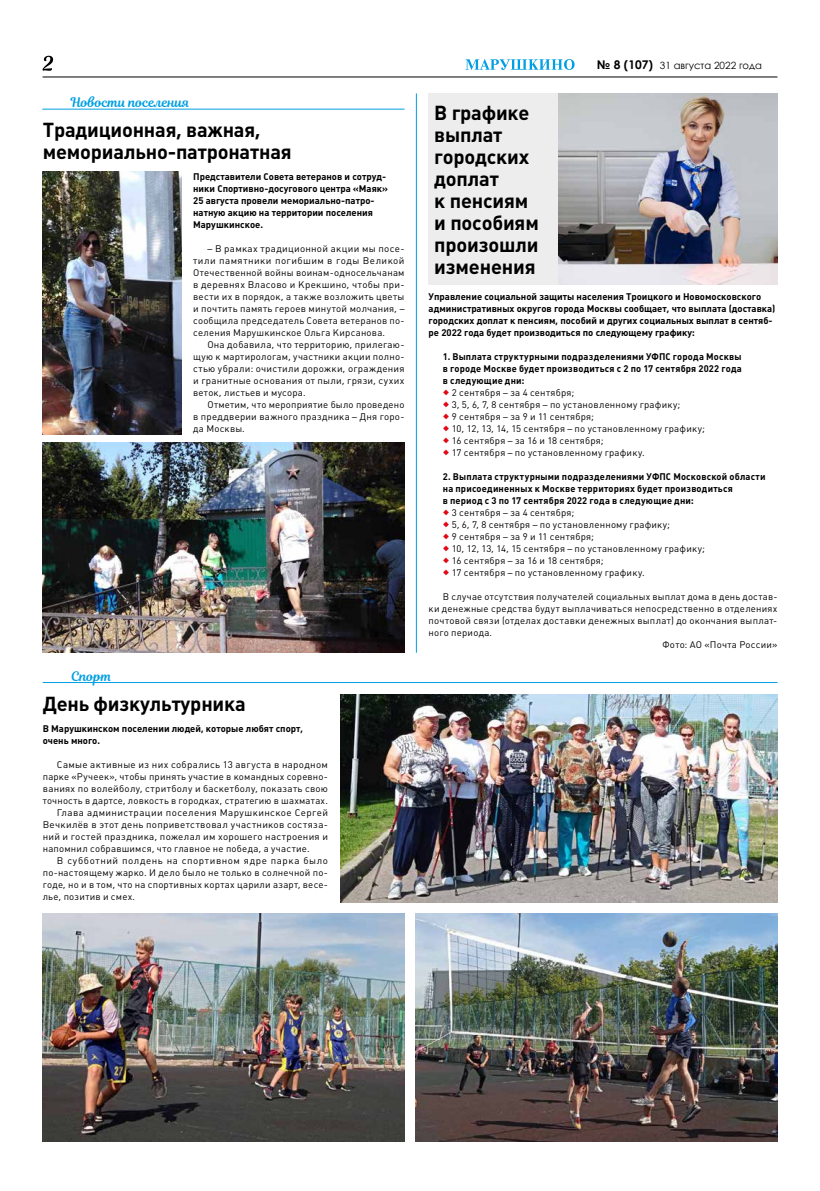
<style>
.page{position:relative;width:820px;height:1191px;background:#fff}
.page>*{position:absolute;margin:0;border:0;box-sizing:border-box;transform-origin:0 0}
.t1{font:700 20px/22px "Plumb C";letter-spacing:-.01em;color:#000}
.t2{font:13px "Magnolia Script";color:#009fe3}
.t3{font:10px "Century Gothic";color:#000}
.t4{font:9.5px/12px "Plumb C";letter-spacing:.025em;color:#000;text-align:justify}
.t5{font:700 9.5px/12px "Plumb C";color:#000}
.t6{font:700 9.5px/12px "Plumb C";letter-spacing:.02em;color:#000}
.t7{font:9.5px "Plumb C";letter-spacing:.055em;color:#000}
.s1{font-weight:700;font-size:12px}
.s2{font-family:"Minion Pro";font-size:14px;color:#e30613}
</style>
<div class="page">
<svg style="left:465px;top:59px;width:109px;height:11px"></svg>
<hr style="left:43px;top:76px;width:734px;height:1px;background:#000">
<svg style="left:43px;top:56px;width:10px;height:15px"></svg>
<img style="left:42px;top:443px;width:362px;height:209px">
<img style="left:340px;top:694px;width:437px;height:209px">
<img style="left:415px;top:913px;width:362px;height:228px">
<hr style="left:43px;top:682px;width:734px;height:1px;background:#009fe3">
<div style="left:428px;top:93px;width:130px;height:192px;background:#ededed"></div>
<img style="left:558px;top:93px;width:219px;height:192px">
<hr style="left:415px;top:93px;width:1px;height:559px;background:#009fe3">
<img style="left:43px;top:171px;width:139px;height:264px">
<img style="left:43px;top:913px;width:361px;height:228px">
<hr style="left:42px;top:109px;width:362px;height:1px;background:#009fe3">
<h2 class="t2" style="left:71px;top:93px;width:120px">Новости поселения</h2>
<h1 class="t1" style="left:43px;top:118px;width:250px">Традиционная, важная, мемориально-патронатная</h1>
<p class="t5" style="left:193px;top:171px;width:196px">Представители Совета ветеранов и сотруд&shy;ники Спортивно-досугового центра «Маяк» 25 августа провели мемориально-патро&shy;натную акцию на территории поселения Марушкинское.</p>
<p class="t4" style="left:193px;top:243px;width:213px;text-indent:14px">– В рамках традиционной акции мы посе&shy;тили памятники погибшим в годы Великой Отечественной войны воинам-односельчанам в деревнях Власово и Крекшино, чтобы при&shy;вести их в порядок, а также возложить цветы и почтить память героев минутой молчания, – сообщила председатель Совета ветеранов по&shy;селения Марушкинское Ольга Кирсанова.</p>
<p class="t4" style="left:193px;top:339px;width:213px;text-indent:14px">Она добавила, что территорию, прилегаю&shy;щую к мартирологам, участники акции полно&shy;стью убрали: очистили дорожки, ограждения и гранитные основания от пыли, грязи, сухих веток, листьев и мусора.</p>
<p class="t4" style="left:193px;top:399px;width:213px;text-indent:14px">Отметим, что мероприятие было проведено в преддверии важного праздника – Дня горо&shy;да Москвы.</p>
<h2 class="t2" style="left:71px;top:666px;width:42px">Спорт</h2>
<h1 class="t1" style="left:43px;top:692px;width:204px">День физкультурника</h1>
<p class="t5" style="left:43px;top:723px;width:262px">В Марушкинском поселении людей, которые любят спорт, очень много.</p>
<p class="t4" style="left:57px;top:759px;width:272px">Самые активные из них собрались 13 августа в народном</p>
<p class="t4" style="left:43px;top:771px;width:286px">парке «Ручеек», чтобы принять участие в командных соревно-</p>
<p class="t4" style="left:43px;top:783px;width:286px">ваниях по волейболу, стритболу и баскетболу, показать свою</p>
<p class="t4" style="left:43px;top:795px;width:286px">точность в дартсе, ловкость в городках, стратегию в шахматах.</p>
<p class="t4" style="left:57px;top:807px;width:272px">Глава администрации поселения Марушкинское Сергей</p>
<p class="t4" style="left:43px;top:819px;width:286px">Вечкилёв в этот день поприветствовал участников состяза-</p>
<p class="t4" style="left:43px;top:831px;width:286px">ний и гостей праздника, пожелал им хорошего настроения и</p>
<p class="t4" style="left:43px;top:843px;width:268px">напомнил собравшимся, что главное не победа, а участие.</p>
<p class="t7" style="left:57px;top:855px;width:272px">В субботний полдень на спортивном ядре парка было</p>
<p class="t4" style="left:43px;top:867px;width:286px">по-настоящему жарко. И дело было не только в солнечной по-</p>
<p class="t4" style="left:43px;top:879px;width:286px">годе, но и в том, что на спортивных кортах царили азарт, весе-</p>
<p class="t4" style="left:43px;top:891px;width:94px">лье, позитив и смех.</p>
<h1 class="t1" style="left:434px;top:102px;width:106px">В графике выплат городских доплат<br>к пенсиям и пособиям произошли изменения</h1>
<p class="t3" style="left:596px;top:58px;width:166px"><span class="s1">№ 8 (107)</span> 31 августа 2022 года</p>
<p class="t5" style="left:428px;top:291px;width:348px">Управление социальной защиты населения Троицкого и Новомосковского административных округов города Москвы сообщает, что выплата (доставка) городских доплат к пенсиям, пособий и других социальных выплат в сентяб&shy;ре 2022 года будет производиться по следующему графику:</p>
<p class="t5" style="left:442px;top:351px;width:300px;text-align:justify">1. Выплата структурными подразделениями УФПС города Москвы в городе Москве будет производиться с 2 по 17 сентября 2022 года в следующие дни:</p>
<p class="t4" style="left:442px;top:387px;width:133px"><span class="s2">◆</span> 2 сентября – за 4 сентября;</p>
<p class="t4" style="left:442px;top:399px;width:239px"><span class="s2">◆</span> 3, 5, 6, 7, 8 сентября – по установленному графику;</p>
<p class="t4" style="left:442px;top:411px;width:153px"><span class="s2">◆</span> 9 сентября – за 9 и 11 сентября;</p>
<p class="t4" style="left:442px;top:423px;width:263px"><span class="s2">◆</span> 10, 12, 13, 14, 15 сентября – по установленному графику;</p>
<p class="t4" style="left:442px;top:435px;width:162px"><span class="s2">◆</span> 16 сентября – за 16 и 18 сентября;</p>
<p class="t4" style="left:442px;top:447px;width:203px"><span class="s2">◆</span> 17 сентября – по установленному графику.</p>
<p class="t6" style="left:442px;top:471px;width:324px">2. Выплата структурными подразделениями УФПС Московской области на присоединенных к Москве территориях будет производиться<br>в период с 3 по 17 сентября 2022 года в следующие дни:</p>
<p class="t4" style="left:442px;top:507px;width:133px"><span class="s2">◆</span> 3 сентября – за 4 сентября;</p>
<p class="t4" style="left:442px;top:519px;width:229px"><span class="s2">◆</span> 5, 6, 7, 8 сентября – по установленному графику;</p>
<p class="t4" style="left:442px;top:531px;width:153px"><span class="s2">◆</span> 9 сентября – за 9 и 11 сентября;</p>
<p class="t4" style="left:442px;top:543px;width:263px"><span class="s2">◆</span> 10, 12, 13, 14, 15 сентября – по установленному графику;</p>
<p class="t4" style="left:442px;top:555px;width:162px"><span class="s2">◆</span> 16 сентября – за 16 и 18 сентября;</p>
<p class="t4" style="left:442px;top:567px;width:203px"><span class="s2">◆</span> 17 сентября – по установленному графику.</p>
<p class="t4" style="left:442px;top:591px;width:336px">В случае отсутствия получателей социальных выплат дома в день достав-</p>
<p class="t4" style="left:428px;top:603px;width:350px">ки денежные средства будут выплачиваться непосредственно в отделениях</p>
<p class="t4" style="left:428px;top:615px;width:350px">почтовой связи (отделах доставки денежных выплат) до окончания выплат-</p>
<p class="t4" style="left:428px;top:627px;width:65px">ного периода.</p>
<p class="t4" style="left:662px;top:639px;width:116px">Фото: АО «Почта России»</p>
</div>
